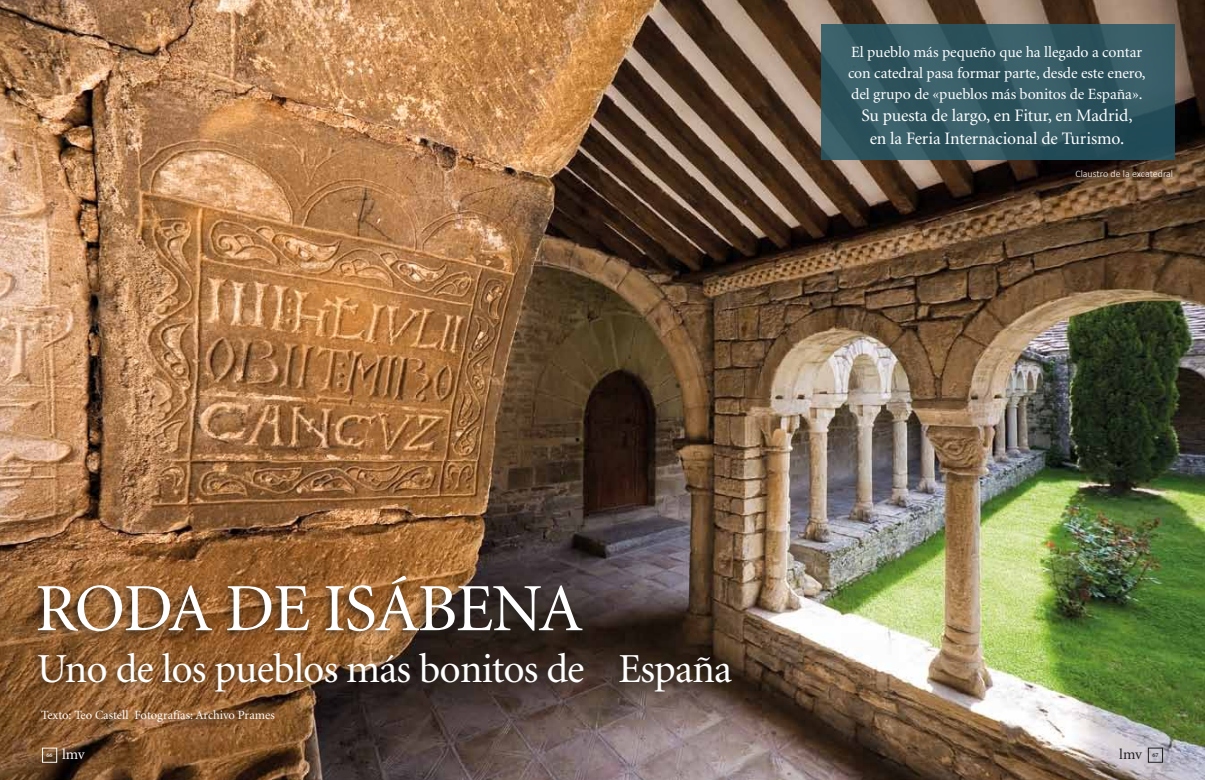
<style>
.page{position:relative;width:1205px;height:780px;background:#fff}
.page>*{position:absolute;margin:0;border:0;box-sizing:border-box;transform-origin:0 0}
.t1{font:67.62px "Minion";color:#fff}
.t2{font:41.25px "Minion";letter-spacing:-.02em;color:#fff}
.t3{font:17.5px/22.5px "Minion";letter-spacing:-.005em;color:#fff;text-align:center}
.t4{font:15.62px/20.6px "Minion";letter-spacing:-.005em;color:#fff}
.t5{font:15px "Minion";color:#fff}
.t6{font:15px "Minion";color:#1d1d1b}
.t7{font:12.5px "Minion";color:#fff}
.t8{font:300 10px "Calibri";color:#fff}
.t9{font:600 6.25px "Minion";color:#fff}
.t10{font:600 6.25px "Minion";color:#1d1d1b}
</style>
<div class="page">
<img style="left:0;top:0;width:1205px;height:780px">
<svg style="left:821px;top:24px;width:354px;height:135px;background:#315761"></svg>
<div style="left:42px;top:748px;width:15px;height:14px;border:1px solid #fff"></div>
<div style="left:29px;top:572px;width:558px;height:68px;background:#1d1d1b;opacity:.75"></div>
<div style="left:29px;top:647px;width:706px;height:52px;background:#1d1d1b;opacity:.5"></div>
<p class="t4" style="left:848px;top:43px;width:299px">El pueblo más pequeño que ha llegado a contar con catedral pasa formar parte, desde este enero, del grupo de «pueblos más bonitos de España».</p>
<p class="t3" style="left:861px;top:105px;width:273px">Su puesta de largo, en Fitur, en Madrid, en la Feria Internacional de Turismo.</p>
<h1 class="t1" style="left:36px;top:575px;width:85px">Roda</h1>
<h1 class="t1" style="left:225px;top:575px;width:160px">de Isábena</h1>
<h2 class="t2" style="left:37px;top:648px;width:696px">Uno de los pueblos más bonitos de España</h2>
<p class="t7" style="left:41px;top:708px;width:235px">Texto: Teo Castell Fotografías: Archivo Prames</p>
<p class="t8" style="left:1075px;top:168px;width:99px">Claustro de la excatedral</p>
<p class="t9" style="left:47px;top:751px;width:8px">66</p>
<p class="t5" style="left:62px;top:747px;width:24px">lmv</p>
<p class="t6" style="left:1119px;top:747px;width:24px">lmv</p>
<p class="t10" style="left:1152px;top:751px;width:8px">67</p>
</div>
